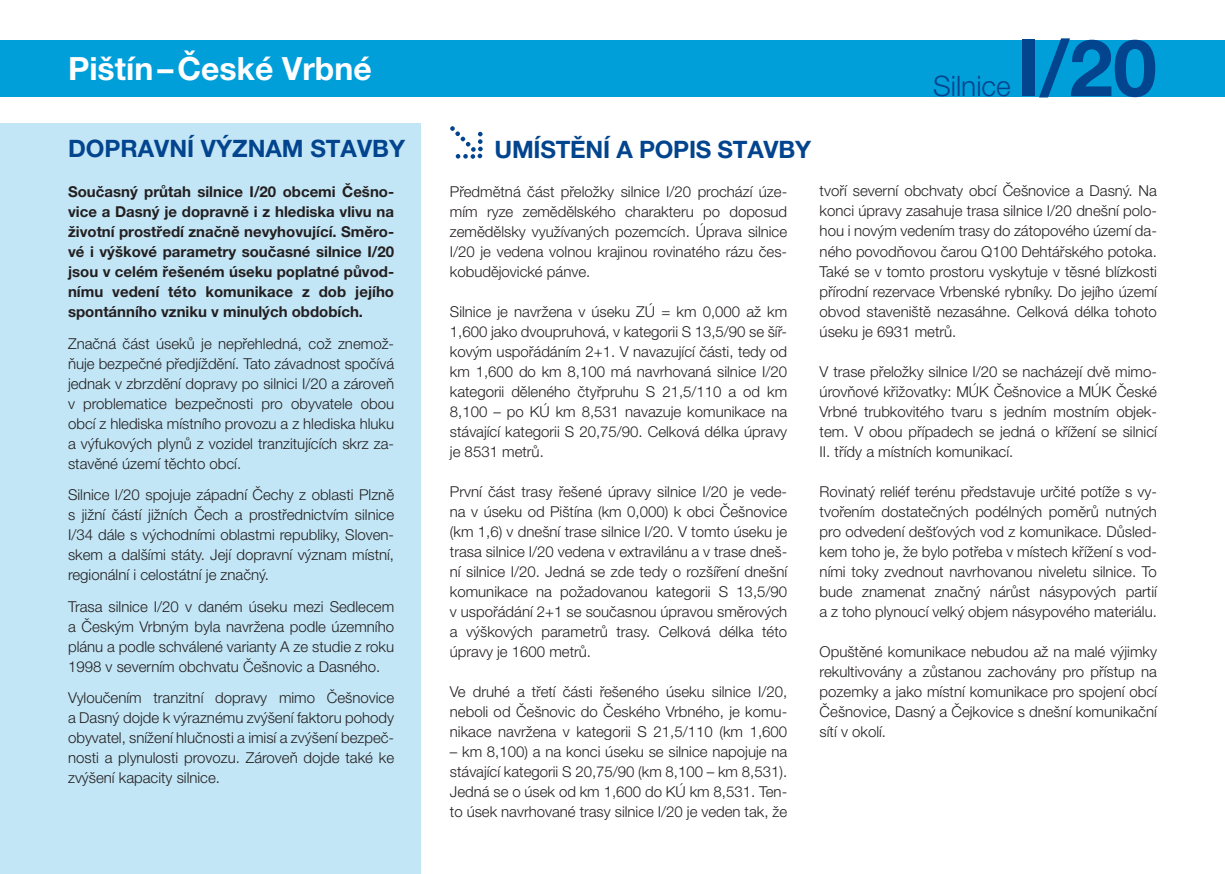
<style>
.page{position:relative;width:1225px;height:874px;background:#fff}
.page>*{position:absolute;margin:0;border:0;box-sizing:border-box;transform-origin:0 0}
.t1{font:700 78.8px "Helvetica Neue LT Pro";color:#02448d}
.t2{font:700 32px "Helvetica Neue LT Pro";color:#fff}
.t3{font:300 28.2px "Helvetica Neue LT Pro";color:#02448d}
.t4{font:700 24px "Helvetica Neue LT Pro";color:#02448d}
.t5{font:300 15px/20px "Helvetica Neue LT Pro";color:#231f20;text-align:justify}
.t6{font:700 15px/20px "Helvetica Neue LT Pro";color:#231f20;text-align:justify}
</style>
<div class="page">
<div style="left:0;top:40px;width:1225px;height:56px;background:#009fda"></div>
<div style="left:0;top:123px;width:421px;height:750px;background:#c3e6f6"></div>
<svg style="left:450px;top:126px;width:33px;height:33px"></svg>
<h2 class="t2" style="left:68px;top:48px;width:305px">Pištín–České Vrbné</h2>
<h3 class="t4" style="left:68px;top:133px;width:338px">DOPRAVNÍ VÝZNAM STAVBY</h3>
<p class="t6" style="left:68px;top:181px;width:328px">Současný průtah silnice I/20 obcemi Češno&shy;vice a Dasný je dopravně i z hlediska vlivu na životní prostředí značně nevyhovující. Směro&shy;vé i výškové parametry současné silnice I/20 jsou v celém řešeném úseku poplatné původ&shy;nímu vedení této komunikace z dob jejího spontánního vzniku v minulých obdobích.</p>
<p class="t5" style="left:68px;top:333px;width:328px">Značná část úseků je nepřehledná, což znemož&shy;ňuje bezpečné předjíždění. Tato závadnost spočívá jednak v zbrzdění dopravy po silnici I/20 a zároveň v problematice bezpečnosti pro obyvatele obou obcí z hlediska místního provozu a z hlediska hluku a výfukových plynů z vozidel tranzitujících skrz za&shy;stavěné území těchto obcí.</p>
<p class="t5" style="left:68px;top:484px;width:328px">Silnice I/20 spojuje západní Čechy z oblasti Plzně s jižní částí jižních Čech a prostřednictvím silnice I/34 dále s východními oblastmi republiky, Sloven&shy;skem a dalšími státy. Její dopravní význam místní, regionální i celostátní je značný.</p>
<p class="t5" style="left:68px;top:595px;width:328px">Trasa silnice I/20 v daném úseku mezi Sedlecem a Českým Vrbným byla navržena podle územního plánu a podle schválené varianty A ze studie z roku 1998 v severním obchvatu Češnovic a Dasného.</p>
<p class="t5" style="left:68px;top:687px;width:327px">Vyloučením tranzitní dopravy mimo Češnovice a Dasný dojde k výraznému zvýšení faktoru pohody obyvatel, snížení hlučnosti a imisí a zvýšení bezpeč&shy;nosti a plynulosti provozu. Zároveň dojde také ke zvýšení kapacity silnice.</p>
<h3 class="t3" style="left:933px;top:69px;width:79px">Silnice</h3>
<h1 class="t1" style="left:1016px;top:19px;width:142px">I/20</h1>
<h3 class="t4" style="left:494px;top:135px;width:318px">UMÍSTĚNÍ A POPIS STAVBY</h3>
<p class="t5" style="left:450px;top:181px;width:339px">Předmětná část přeložky silnice I/20 prochází úze&shy;mím ryze zemědělského charakteru po doposud zemědělsky využívaných pozemcích. Úprava silnice I/20 je vedena volnou krajinou rovinatého rázu čes&shy;kobudějovické pánve.</p>
<p class="t5" style="left:450px;top:301px;width:339px">Silnice je navržena v úseku ZÚ = km 0,000 až km 1,600 jako dvoupruhová, v kategorii S 13,5/90 se šíř&shy;kovým uspořádáním 2+1. V navazující části, tedy od km 1,600 do km 8,100 má navrhovaná silnice I/20 kategorii děleného čtyřpruhu S 21,5/110 a od km 8,100 – po KÚ km 8,531 navazuje komunikace na stávající kategorii S 20,75/90. Celková délka úpravy je 8531 metrů.</p>
<p class="t5" style="left:450px;top:481px;width:339px">První část trasy řešené úpravy silnice I/20 je vede&shy;na v úseku od Pištína (km 0,000) k obci Češnovice (km 1,6) v dnešní trase silnice I/20. V tomto úseku je trasa silnice I/20 vedena v extravilánu a v trase dneš&shy;ní silnice I/20. Jedná se zde tedy o rozšíření dnešní komunikace na požadovanou kategorii S 13,5/90 v uspořádání 2+1 se současnou úpravou směrových a výškových parametrů trasy. Celková délka této úpravy je 1600 metrů.</p>
<p class="t5" style="left:450px;top:681px;width:339px">Ve druhé a třetí části řešeného úseku silnice I/20, neboli od Češnovic do Českého Vrbného, je komu&shy;nikace navržena v kategorii S 21,5/110 (km 1,600</p>
<p class="t5" style="left:450px;top:741px;width:339px">– km 8,100) a na konci úseku se silnice napojuje na stávající kategorii S 20,75/90 (km 8,100 – km 8,531).<br>Jedná se o úsek od km 1,600 do KÚ km 8,531. Ten&shy;to úsek navrhované trasy silnice I/20 je veden tak, že</p>
<p class="t5" style="left:819px;top:181px;width:339px">tvoří severní obchvaty obcí Češnovice a Dasný. Na konci úpravy zasahuje trasa silnice I/20 dnešní polo&shy;hou i novým vedením trasy do zátopového území da&shy;ného povodňovou čarou Q100 Dehtářského potoka.<br>Také se v tomto prostoru vyskytuje v těsné blízkosti přírodní rezervace Vrbenské rybníky. Do jejího území obvod staveniště nezasáhne. Celková délka tohoto úseku je 6931 metrů.</p>
<p class="t5" style="left:819px;top:361px;width:339px">V trase přeložky silnice I/20 se nacházejí dvě mimo&shy;úrovňové křižovatky: MÚK Češnovice a MÚK České Vrbné trubkovitého tvaru s jedním mostním objek&shy;tem. V obou případech se jedná o křížení se silnicí II. třídy a místních komunikací.</p>
<p class="t5" style="left:819px;top:481px;width:339px">Rovinatý reliéf terénu představuje určité potíže s vy&shy;tvořením dostatečných podélných poměrů nutných pro odvedení dešťových vod z komunikace. Důsled&shy;kem toho je, že bylo potřeba v místech křížení s vod&shy;ními toky zvednout navrhovanou niveletu silnice. To bude znamenat značný nárůst násypových partií a z toho plynoucí velký objem násypového materiálu.</p>
<p class="t5" style="left:819px;top:641px;width:339px">Opuštěné komunikace nebudou až na malé výjimky rekultivovány a zůstanou zachovány pro přístup na pozemky a jako místní komunikace pro spojení obcí Češnovice, Dasný a Čejkovice s dnešní komunikační sítí v okolí.</p>
</div>
